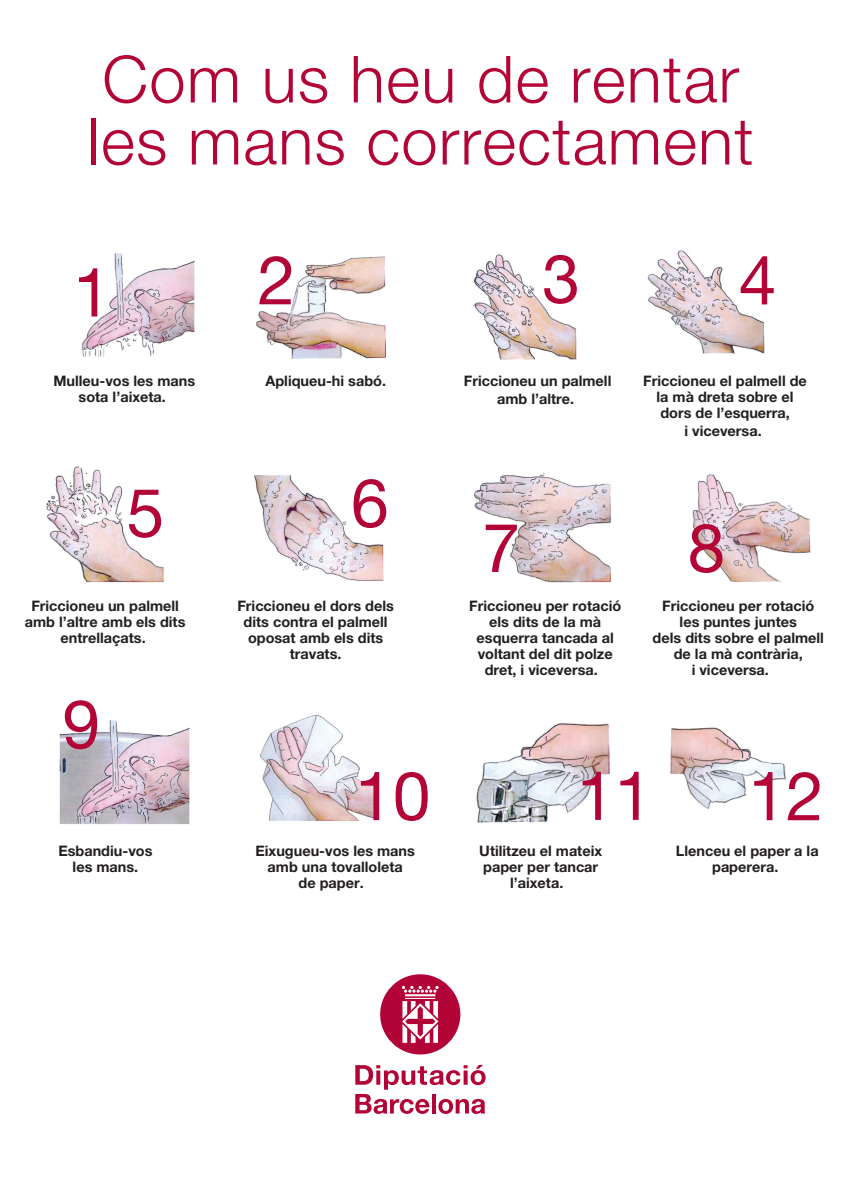
<style>
.page{position:relative;width:842px;height:1191px;background:#fff}
.page>*{position:absolute;margin:0;border:0;box-sizing:border-box;transform-origin:0 0}
.t1{font:67.9px "Helvetica Neue LT Std";color:#b30437}
.t2{font:300 65.1px/62px "Helvetica Neue LT Std";letter-spacing:.02em;color:#b30437}
.t3{font:700 14.5px/16px "Helvetica Neue LT Std";color:#231f20;text-align:center}
</style>
<div class="page">
<img style="left:647px;top:250px;width:118px;height:104px">
<img style="left:254px;top:475px;width:129px;height:106px">
<img style="left:474px;top:472px;width:137px;height:111px">
<img style="left:692px;top:474px;width:119px;height:108px">
<img style="left:59px;top:720px;width:130px;height:104px">
<img style="left:259px;top:714px;width:118px;height:107px">
<img style="left:476px;top:723px;width:133px;height:100px">
<img style="left:670px;top:727px;width:117px;height:82px">
<img style="left:46px;top:466px;width:118px;height:117px">
<img style="left:81px;top:254px;width:113px;height:103px">
<img style="left:257px;top:257px;width:129px;height:101px">
<img style="left:473px;top:254px;width:104px;height:106px">
<svg style="left:355px;top:1065px;width:131px;height:48px"></svg>
<svg style="left:380px;top:974px;width:80px;height:80px"></svg>
<h2 class="t2" style="left:88px;top:47px;width:667px">Com us heu de rentar les mans correctament</h2>
<h1 class="t1" style="left:73px;top:252px;width:39px">1</h1>
<h1 class="t1" style="left:258px;top:240px;width:39px">2</h1>
<h1 class="t1" style="left:542px;top:238px;width:39px">3</h1>
<p class="t3" style="left:53px;top:373px;width:143px">Mulleu-vos les mans sota l’aixeta.</p>
<p class="t3" style="left:265px;top:373px;width:122px">Apliqueu-hi sabó.</p>
<p class="t3" style="left:464px;top:372px;width:149px;line-height:17.4px">Friccioneu un palmell amb l’altre.</p>
<h1 class="t1" style="left:739px;top:240px;width:39px">4</h1>
<p class="t3" style="left:643px;top:373px;width:165px">Friccioneu el palmell de la mà dreta sobre el dors de l’esquerra,</p>
<p class="t3" style="left:684px;top:422px;width:79px">i viceversa.</p>
<h1 class="t1" style="left:127px;top:472px;width:39px">5</h1>
<h1 class="t1" style="left:351px;top:462px;width:39px">6</h1>
<h1 class="t1" style="left:482px;top:507px;width:39px">7</h1>
<h1 class="t1" style="left:687px;top:507px;width:39px">8</h1>
<p class="t3" style="left:25px;top:597px;width:162px">Friccioneu un palmell amb l’altre amb els dits entrellaçats.</p>
<p class="t3" style="left:237px;top:597px;width:158px">Friccioneu el dors dels dits contra el palmell oposat amb els dits travats.</p>
<p class="t3" style="left:469px;top:597px;width:154px">Friccioneu per rotació els dits de la mà esquerra tancada al voltant del dit polze dret, i viceversa.</p>
<p class="t3" style="left:662px;top:597px;width:154px">Friccioneu per rotació</p>
<p class="t3" style="left:680px;top:613px;width:119px">les puntes juntes</p>
<p class="t3" style="left:653px;top:629px;width:173px">dels dits sobre el palmell</p>
<p class="t3" style="left:674px;top:645px;width:131px">de la mà contrària,</p>
<p class="t3" style="left:692px;top:661px;width:79px">i viceversa.</p>
<h1 class="t1" style="left:63px;top:684px;width:39px">9</h1>
<h1 class="t1" style="left:355px;top:755px;width:77px">10</h1>
<h1 class="t1" style="left:577px;top:755px;width:77px">11</h1>
<h1 class="t1" style="left:748px;top:755px;width:77px">12</h1>
<p class="t3" style="left:58px;top:842px;width:96px">Esbandiu-vos les mans.</p>
<p class="t3" style="left:255px;top:842px;width:161px">Eixugueu-vos les mans amb una tovalloleta<br>de paper.</p>
<p class="t3" style="left:479px;top:842px;width:124px">Utilitzeu el mateix paper per tancar l’aixeta.</p>
<p class="t3" style="left:676px;top:842px;width:144px">Llenceu el paper a la paperera.</p>
</div>
